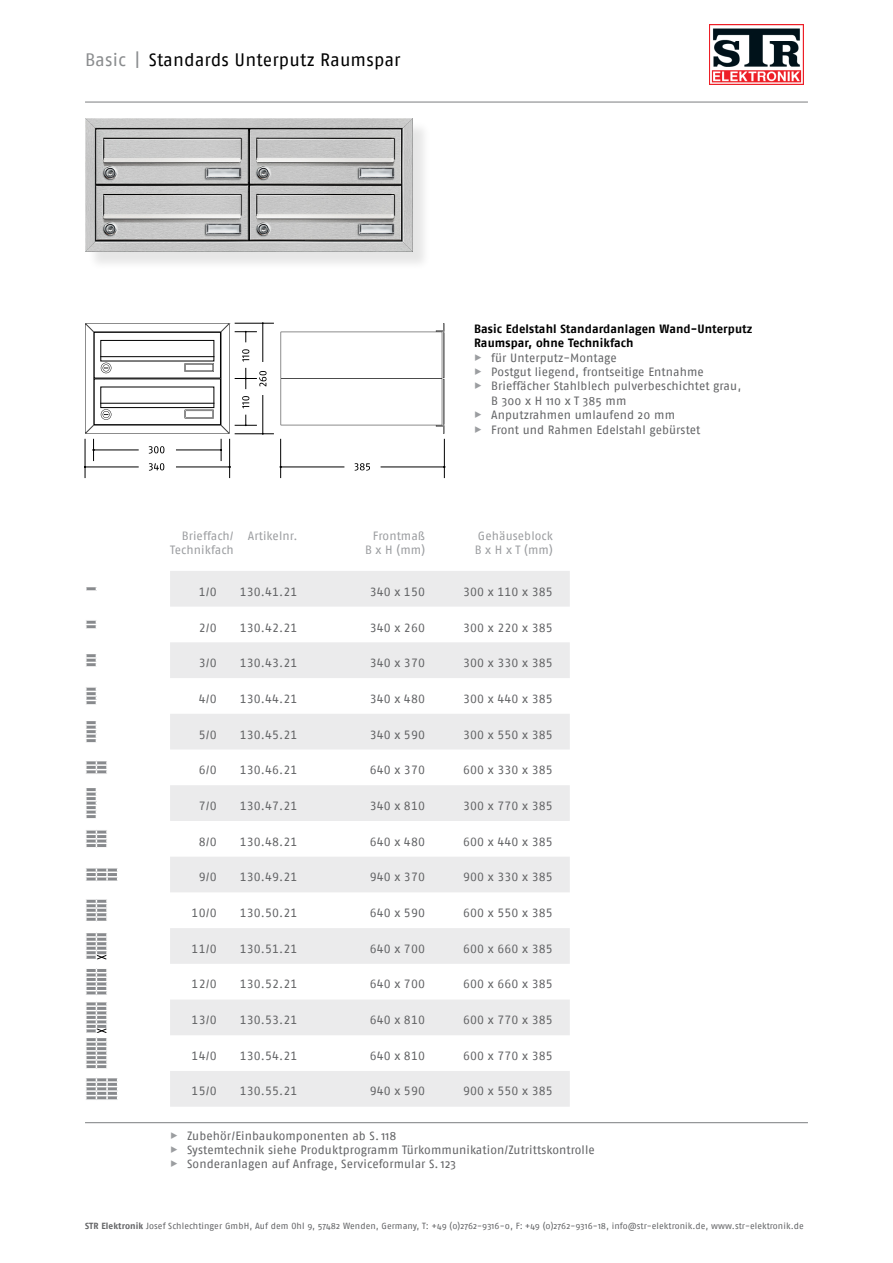
<style>
.page{position:relative;width:893px;height:1263px;background:#fff}
.page>*{position:absolute;margin:0;border:0;box-sizing:border-box;transform-origin:0 0}
.head_seite_links{font:18px "Fago No";letter-spacing:.005em;color:#000}
.BK_Tabelle_reg_Tf{font:12px "Fago No Regular Tf";letter-spacing:.01em;color:#636466}
.t1{font:12px/14.4px "Fago No";letter-spacing:.005em;color:#636466}
.BK_Tabelle_Kopf{font:12px "Fago No";letter-spacing:.005em;color:#9b9da0}
.BK_Head{font:700 12px/14.4px "Fago No";letter-spacing:.01em;color:#000}
.t2{font:8.85px "Fago No";letter-spacing:.005em;color:#636466}
.s1{color:#8a8c8e}
.s2{font-family:"Fago No Regular Expert";color:#9b9da0}
.s3{font-weight:700}
</style>
<div class="page">
<hr style="left:85px;top:1122px;width:723px;height:1px;background:#8a8c8e">
<hr style="left:85px;top:101px;width:723px;height:2px;background:#8a8c8e">
<svg style="left:170px;top:571px;width:400px;height:536px;fill:#ebebec"></svg>
<div style="left:87px;top:120px;width:344px;height:150px;background:#000;opacity:.1"></div>
<img style="left:85px;top:118px;width:328px;height:134px">
<svg style="left:86px;top:1077px;width:32px;height:23px"></svg>
<svg style="left:86px;top:899px;width:21px;height:23px"></svg>
<svg style="left:86px;top:830px;width:21px;height:18px"></svg>
<svg style="left:86px;top:868px;width:32px;height:13px"></svg>
<svg style="left:86px;top:788px;width:11px;height:30px"></svg>
<svg style="left:86px;top:721px;width:11px;height:22px"></svg>
<svg style="left:86px;top:687px;width:11px;height:18px"></svg>
<svg style="left:86px;top:654px;width:11px;height:13px"></svg>
<svg style="left:86px;top:620px;width:11px;height:9px"></svg>
<svg style="left:86px;top:587px;width:11px;height:4px"></svg>
<svg style="left:86px;top:760px;width:21px;height:14px"></svg>
<svg style="left:86px;top:932px;width:21px;height:28px"></svg>
<svg style="left:86px;top:968px;width:21px;height:101px"></svg>
<svg style="left:281px;top:323px;width:163px;height:111px"></svg>
<hr style="left:443px;top:332px;width:1px;height:46px;background:#000">
<hr style="left:444px;top:333px;width:1px;height:45px;background:#000">
<hr style="left:443px;top:379px;width:1px;height:46px;background:#000">
<hr style="left:444px;top:379px;width:1px;height:45px;background:#000">
<hr style="left:235px;top:323px;width:38px;height:1px;background:#000">
<hr style="left:235px;top:433px;width:38px;height:1px;background:#000">
<svg style="left:355px;top:463px;width:15px;height:8px"></svg>
<hr style="left:229px;top:439px;width:1px;height:39px;background:#000">
<hr style="left:280px;top:439px;width:1px;height:39px;background:#000">
<hr style="left:444px;top:439px;width:1px;height:39px;background:#000">
<hr style="left:85px;top:439px;width:1px;height:39px;background:#000">
<hr style="left:281px;top:467px;width:63px;height:1px;background:#000">
<hr style="left:381px;top:467px;width:63px;height:1px;background:#000">
<svg style="left:84px;top:322px;width:182px;height:149px"></svg>
<img style="left:709px;top:25px;width:95px;height:59px">
<p class="head_seite_links" style="left:85px;top:49px;width:317px"><span class="s1">Basic |</span> Standards Unterputz Raumspar</p>
<p class="BK_Head" style="left:474px;top:321px;width:280px">Basic Edelstahl Standardanlagen Wand-Unterputz<br>Raumspar, ohne Technikfach</p>
<p class="t1" style="left:474px;top:350px;width:144px"><span class="s2">%</span> für Unterputz-Montage</p>
<p class="t1" style="left:474px;top:364px;width:231px"><span class="s2">%</span> Postgut liegend, frontseitige Entnahme</p>
<p class="t1" style="left:491px;top:379px;width:252px;text-indent:-17px"><span class="s2">%</span> Brieffächer Stahlblech pulverbeschichtet grau,<br>B 300 x H 110 x T 385 mm</p>
<p class="t1" style="left:474px;top:408px;width:202px"><span class="s2">%</span> Anputzrahmen umlaufend 20 mm</p>
<p class="t1" style="left:474px;top:422px;width:228px"><span class="s2">%</span> Front und Rahmen Edelstahl gebürstet</p>
<p class="BK_Tabelle_Kopf" style="left:182px;top:529px;width:117px">Brieffach/ Artikelnr.</p>
<p class="BK_Tabelle_Kopf" style="left:373px;top:529px;width:54px">Frontmaß</p>
<p class="BK_Tabelle_Kopf" style="left:478px;top:529px;width:77px">Gehäuseblock</p>
<p class="BK_Tabelle_Kopf" style="left:170px;top:543px;width:65px">Technikfach</p>
<p class="BK_Tabelle_Kopf" style="left:365px;top:543px;width:62px">B x H (mm)</p>
<p class="BK_Tabelle_Kopf" style="left:475px;top:543px;width:80px">B x H x T (mm)</p>
<p class="BK_Tabelle_reg_Tf" style="left:199px;top:585px;width:20px">1/0</p>
<p class="BK_Tabelle_reg_Tf" style="left:240px;top:585px;width:59px">130.41.21</p>
<p class="BK_Tabelle_reg_Tf" style="left:370px;top:585px;width:57px">340 x 150</p>
<p class="BK_Tabelle_reg_Tf" style="left:463px;top:585px;width:91px">300 x 110 x 385</p>
<p class="BK_Tabelle_reg_Tf" style="left:199px;top:621px;width:20px">2/0</p>
<p class="BK_Tabelle_reg_Tf" style="left:240px;top:621px;width:59px">130.42.21</p>
<p class="BK_Tabelle_reg_Tf" style="left:370px;top:621px;width:57px">340 x 260</p>
<p class="BK_Tabelle_reg_Tf" style="left:463px;top:621px;width:91px">300 x 220 x 385</p>
<p class="BK_Tabelle_reg_Tf" style="left:199px;top:656px;width:20px">3/0</p>
<p class="BK_Tabelle_reg_Tf" style="left:240px;top:656px;width:59px">130.43.21</p>
<p class="BK_Tabelle_reg_Tf" style="left:370px;top:656px;width:57px">340 x 370</p>
<p class="BK_Tabelle_reg_Tf" style="left:463px;top:656px;width:91px">300 x 330 x 385</p>
<p class="BK_Tabelle_reg_Tf" style="left:199px;top:692px;width:20px">4/0</p>
<p class="BK_Tabelle_reg_Tf" style="left:240px;top:692px;width:59px">130.44.21</p>
<p class="BK_Tabelle_reg_Tf" style="left:370px;top:692px;width:57px">340 x 480</p>
<p class="BK_Tabelle_reg_Tf" style="left:463px;top:692px;width:91px">300 x 440 x 385</p>
<p class="BK_Tabelle_reg_Tf" style="left:199px;top:728px;width:20px">5/0</p>
<p class="BK_Tabelle_reg_Tf" style="left:240px;top:728px;width:59px">130.45.21</p>
<p class="BK_Tabelle_reg_Tf" style="left:370px;top:728px;width:57px">340 x 590</p>
<p class="BK_Tabelle_reg_Tf" style="left:463px;top:728px;width:91px">300 x 550 x 385</p>
<p class="BK_Tabelle_reg_Tf" style="left:199px;top:763px;width:20px">6/0</p>
<p class="BK_Tabelle_reg_Tf" style="left:240px;top:763px;width:59px">130.46.21</p>
<p class="BK_Tabelle_reg_Tf" style="left:370px;top:763px;width:57px">640 x 370</p>
<p class="BK_Tabelle_reg_Tf" style="left:463px;top:763px;width:91px">600 x 330 x 385</p>
<p class="BK_Tabelle_reg_Tf" style="left:199px;top:799px;width:20px">7/0</p>
<p class="BK_Tabelle_reg_Tf" style="left:240px;top:799px;width:59px">130.47.21</p>
<p class="BK_Tabelle_reg_Tf" style="left:370px;top:799px;width:57px">340 x 810</p>
<p class="BK_Tabelle_reg_Tf" style="left:463px;top:799px;width:91px">300 x 770 x 385</p>
<p class="BK_Tabelle_reg_Tf" style="left:199px;top:834px;width:20px">8/0</p>
<p class="BK_Tabelle_reg_Tf" style="left:240px;top:834px;width:59px">130.48.21</p>
<p class="BK_Tabelle_reg_Tf" style="left:370px;top:834px;width:57px">640 x 480</p>
<p class="BK_Tabelle_reg_Tf" style="left:463px;top:834px;width:91px">600 x 440 x 385</p>
<p class="BK_Tabelle_reg_Tf" style="left:199px;top:870px;width:20px">9/0</p>
<p class="BK_Tabelle_reg_Tf" style="left:240px;top:870px;width:59px">130.49.21</p>
<p class="BK_Tabelle_reg_Tf" style="left:370px;top:870px;width:57px">940 x 370</p>
<p class="BK_Tabelle_reg_Tf" style="left:463px;top:870px;width:91px">900 x 330 x 385</p>
<p class="BK_Tabelle_reg_Tf" style="left:192px;top:906px;width:27px">10/0</p>
<p class="BK_Tabelle_reg_Tf" style="left:240px;top:906px;width:59px">130.50.21</p>
<p class="BK_Tabelle_reg_Tf" style="left:370px;top:906px;width:57px">640 x 590</p>
<p class="BK_Tabelle_reg_Tf" style="left:463px;top:906px;width:91px">600 x 550 x 385</p>
<p class="BK_Tabelle_reg_Tf" style="left:192px;top:941px;width:27px">11/0</p>
<p class="BK_Tabelle_reg_Tf" style="left:240px;top:941px;width:59px">130.51.21</p>
<p class="BK_Tabelle_reg_Tf" style="left:370px;top:941px;width:57px">640 x 700</p>
<p class="BK_Tabelle_reg_Tf" style="left:463px;top:941px;width:91px">600 x 660 x 385</p>
<p class="BK_Tabelle_reg_Tf" style="left:192px;top:977px;width:27px">12/0</p>
<p class="BK_Tabelle_reg_Tf" style="left:240px;top:977px;width:59px">130.52.21</p>
<p class="BK_Tabelle_reg_Tf" style="left:370px;top:977px;width:57px">640 x 700</p>
<p class="BK_Tabelle_reg_Tf" style="left:463px;top:977px;width:91px">600 x 660 x 385</p>
<p class="BK_Tabelle_reg_Tf" style="left:192px;top:1013px;width:27px">13/0</p>
<p class="BK_Tabelle_reg_Tf" style="left:240px;top:1013px;width:59px">130.53.21</p>
<p class="BK_Tabelle_reg_Tf" style="left:370px;top:1013px;width:57px">640 x 810</p>
<p class="BK_Tabelle_reg_Tf" style="left:463px;top:1013px;width:91px">600 x 770 x 385</p>
<p class="BK_Tabelle_reg_Tf" style="left:192px;top:1048px;width:27px">14/0</p>
<p class="BK_Tabelle_reg_Tf" style="left:240px;top:1048px;width:59px">130.54.21</p>
<p class="BK_Tabelle_reg_Tf" style="left:370px;top:1048px;width:57px">640 x 810</p>
<p class="BK_Tabelle_reg_Tf" style="left:463px;top:1048px;width:91px">600 x 770 x 385</p>
<p class="BK_Tabelle_reg_Tf" style="left:192px;top:1084px;width:27px">15/0</p>
<p class="BK_Tabelle_reg_Tf" style="left:240px;top:1084px;width:59px">130.55.21</p>
<p class="BK_Tabelle_reg_Tf" style="left:370px;top:1084px;width:57px">940 x 590</p>
<p class="BK_Tabelle_reg_Tf" style="left:463px;top:1084px;width:91px">900 x 550 x 385</p>
<p class="t1" style="left:170px;top:1128px;width:228px"><span class="s2">%</span> Zubehör/Einbaukomponenten ab S. 118</p>
<p class="t1" style="left:170px;top:1142px;width:426px"><span class="s2">%</span> Systemtechnik siehe Produktprogramm Türkommunikation/Zutrittskontrolle</p>
<p class="t1" style="left:170px;top:1157px;width:287px"><span class="s2">%</span> Sonderanlagen auf Anfrage, Serviceformular S. 123</p>
<p class="t2" style="left:85px;top:1220px;width:720px"><span class="s3">STR Elektronik</span> Josef Schlechtinger GmbH, Auf dem Ohl 9, 57482 Wenden, Germany, T: +49 (0)2762-9316-0, F: +49 (0)2762-9316-18, info@str-elektronik.de, www.str-elektronik.de</p>
</div>
